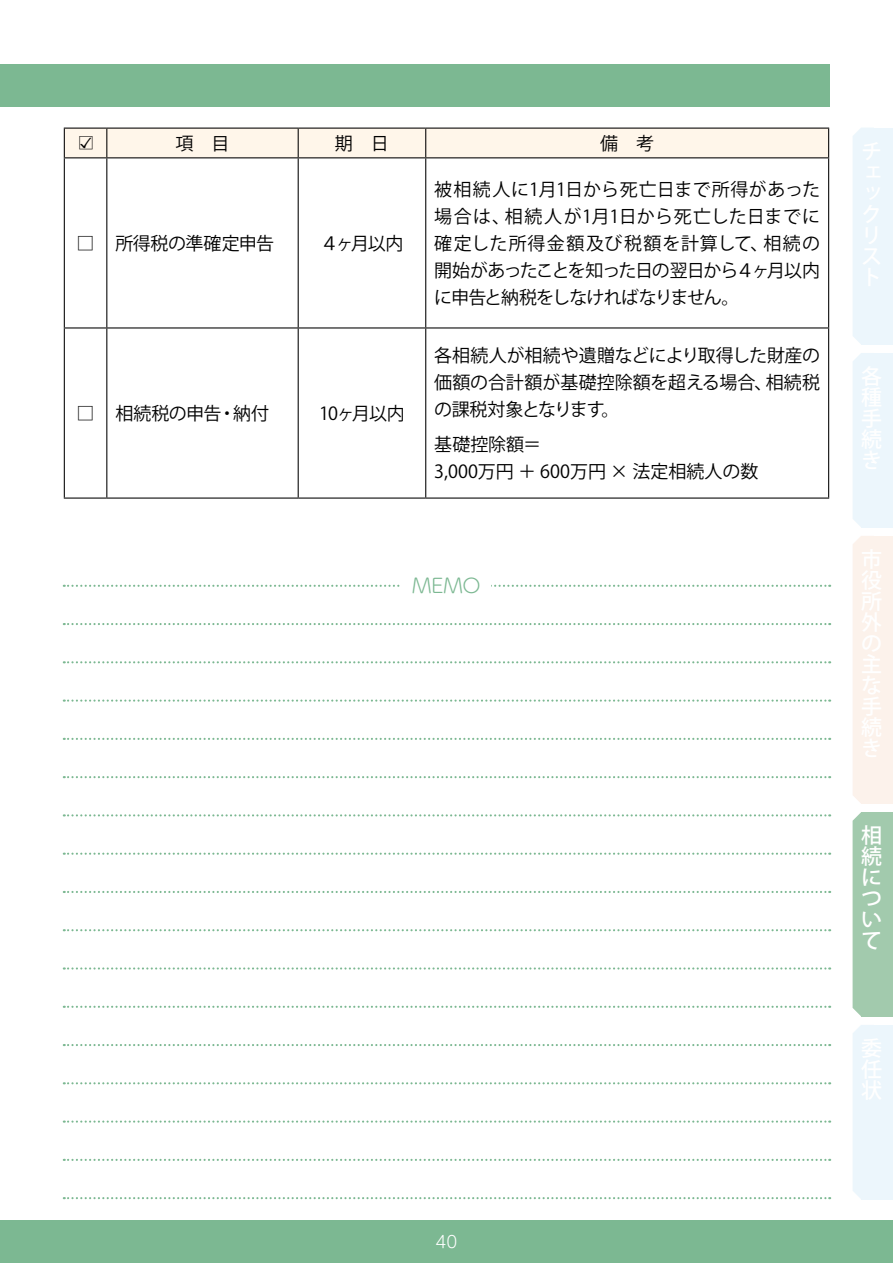
<style>
.page{position:relative;width:893px;height:1263px;background:#fff}
.page>*{position:absolute;margin:0;border:0;box-sizing:border-box;transform-origin:0 0}
.t1{font:500 21px/21px "Koz Go Pro";color:#fff;text-align:justify}
.t2{font:300 19.5px "UD Shin M Go Pr 6 N";color:#7cb892}
.t3{font:18px/27px "Koz Go Pro";letter-spacing:-.025em;color:#000;text-align:justify}
.t4{font:18px/27px "Koz Go Pro";color:#000}
.t5{font:18px "Koz Min Pr 6 N";color:#000}
.t6{font:300 16.5px "UD Shin M Go Pr 6 N";color:#fff}
.t7{font:300 16.5px "Koz Go Pro";color:#000}
</style>
<div class="page">
<div style="left:0;top:1220px;width:893px;height:43px;background:#7cb892"></div>
<div style="left:0;top:64px;width:829px;height:42px;background:#7cb892"></div>
<svg style="left:65px;top:158px;width:763px;height:339px"></svg>
<div style="left:64px;top:128px;width:765px;height:29px;background:#fff6ea"></div>
<hr style="left:64px;top:157px;width:43px;height:1px;background:#000">
<hr style="left:64px;top:158px;width:1px;height:169px;background:#000">
<hr style="left:107px;top:157px;width:191px;height:1px;background:#000">
<hr style="left:106px;top:158px;width:1px;height:169px;background:#000">
<hr style="left:298px;top:157px;width:128px;height:1px;background:#000">
<hr style="left:298px;top:158px;width:1px;height:169px;background:#000">
<hr style="left:426px;top:157px;width:403px;height:1px;background:#000">
<hr style="left:425px;top:158px;width:1px;height:169px;background:#000">
<hr style="left:828px;top:158px;width:1px;height:169px;background:#000">
<hr style="left:64px;top:327px;width:43px;height:1px;background:#000">
<hr style="left:64px;top:328px;width:1px;height:169px;background:#000">
<hr style="left:107px;top:327px;width:191px;height:1px;background:#000">
<hr style="left:106px;top:328px;width:1px;height:169px;background:#000">
<hr style="left:298px;top:327px;width:128px;height:1px;background:#000">
<hr style="left:298px;top:328px;width:1px;height:169px;background:#000">
<hr style="left:426px;top:327px;width:403px;height:1px;background:#000">
<hr style="left:425px;top:328px;width:1px;height:169px;background:#000">
<hr style="left:828px;top:328px;width:1px;height:169px;background:#000">
<hr style="left:64px;top:497px;width:43px;height:2px;background:#000">
<hr style="left:107px;top:497px;width:191px;height:2px;background:#000">
<hr style="left:298px;top:497px;width:128px;height:2px;background:#000">
<hr style="left:426px;top:497px;width:403px;height:2px;background:#000">
<svg style="left:64px;top:585px;width:766px;height:2px"></svg>
<svg style="left:64px;top:623px;width:766px;height:2px"></svg>
<svg style="left:64px;top:661px;width:766px;height:2px"></svg>
<svg style="left:64px;top:699px;width:766px;height:3px"></svg>
<svg style="left:64px;top:738px;width:766px;height:2px"></svg>
<svg style="left:64px;top:776px;width:766px;height:2px"></svg>
<div style="left:402px;top:573px;width:89px;height:25px;background:#fff"></div>
<svg style="left:64px;top:814px;width:766px;height:2px"></svg>
<svg style="left:64px;top:853px;width:766px;height:2px"></svg>
<svg style="left:64px;top:891px;width:766px;height:2px"></svg>
<svg style="left:64px;top:929px;width:766px;height:2px"></svg>
<svg style="left:64px;top:967px;width:766px;height:2px"></svg>
<svg style="left:64px;top:1006px;width:766px;height:2px"></svg>
<svg style="left:64px;top:1044px;width:766px;height:2px"></svg>
<svg style="left:64px;top:1082px;width:766px;height:2px"></svg>
<svg style="left:64px;top:1120px;width:766px;height:3px"></svg>
<svg style="left:64px;top:1159px;width:766px;height:2px"></svg>
<svg style="left:64px;top:1197px;width:766px;height:2px"></svg>
<div style="left:853px;top:128px;width:8px;height:216px;background:#ecf6fc"></div>
<div style="left:861px;top:128px;width:32px;height:216px;background:#ecf6fc"></div>
<svg style="left:853px;top:354px;width:8px;height:173px"></svg>
<div style="left:861px;top:353px;width:32px;height:174px;background:#ecf6fc"></div>
<div style="left:853px;top:536px;width:8px;height:267px;background:#fcf2eb"></div>
<div style="left:861px;top:536px;width:32px;height:268px;background:#fcf2eb"></div>
<svg style="left:853px;top:1025px;width:8px;height:174px"></svg>
<div style="left:861px;top:1025px;width:32px;height:174px;background:#ecf6fc"></div>
<div style="left:853px;top:812px;width:8px;height:204px;background:#a2caad"></div>
<div style="left:861px;top:812px;width:32px;height:204px;background:#a2caad"></div>
<p class="t5" style="left:77px;top:133px;width:19px">✓</p>
<p class="t3" style="left:175px;top:130px;width:55px">項　目</p>
<p class="t3" style="left:335px;top:130px;width:55px">期　日</p>
<p class="t3" style="left:600px;top:130px;width:55px">備　考</p>
<p class="t7" style="left:78px;top:132px;width:18px">□</p>
<p class="t3" style="left:77px;top:230px;width:199px">□ 所得税の準確定申告</p>
<p class="t3" style="left:320px;top:230px;width:85px">４ヶ月以内</p>
<p class="t3" style="left:77px;top:400px;width:194px">□ 相続税の申告・納付</p>
<p class="t3" style="left:319px;top:400px;width:87px">10ヶ月以内</p>
<p class="t3" style="left:434px;top:176px;width:387px">被相続人に1月1日から死亡日まで所得があった場合は、相続人が1月1日から死亡した日までに確定した所得金額及び税額を計算して、相続の開始があったことを知った日の翌日から４ヶ月以内に申告と納税をしなければなりません。</p>
<p class="t3" style="left:434px;top:342px;width:387px">各相続人が相続や遺贈などにより取得した財産の価額の合計額が基礎控除額を超える場合、相続税の課税対象となります。</p>
<p class="t4" style="left:434px;top:431px;width:326px">基礎控除額＝<br>3,000万円 ＋ 600万円 × 法定相続人の数</p>
<p class="t2" style="left:412px;top:570px;width:70px">MEMO</p>
<p class="t1" style="left:861px;top:826px;width:22px">相続について</p>
<p class="t6" style="left:436px;top:1228px;width:23px">40</p>
</div>
